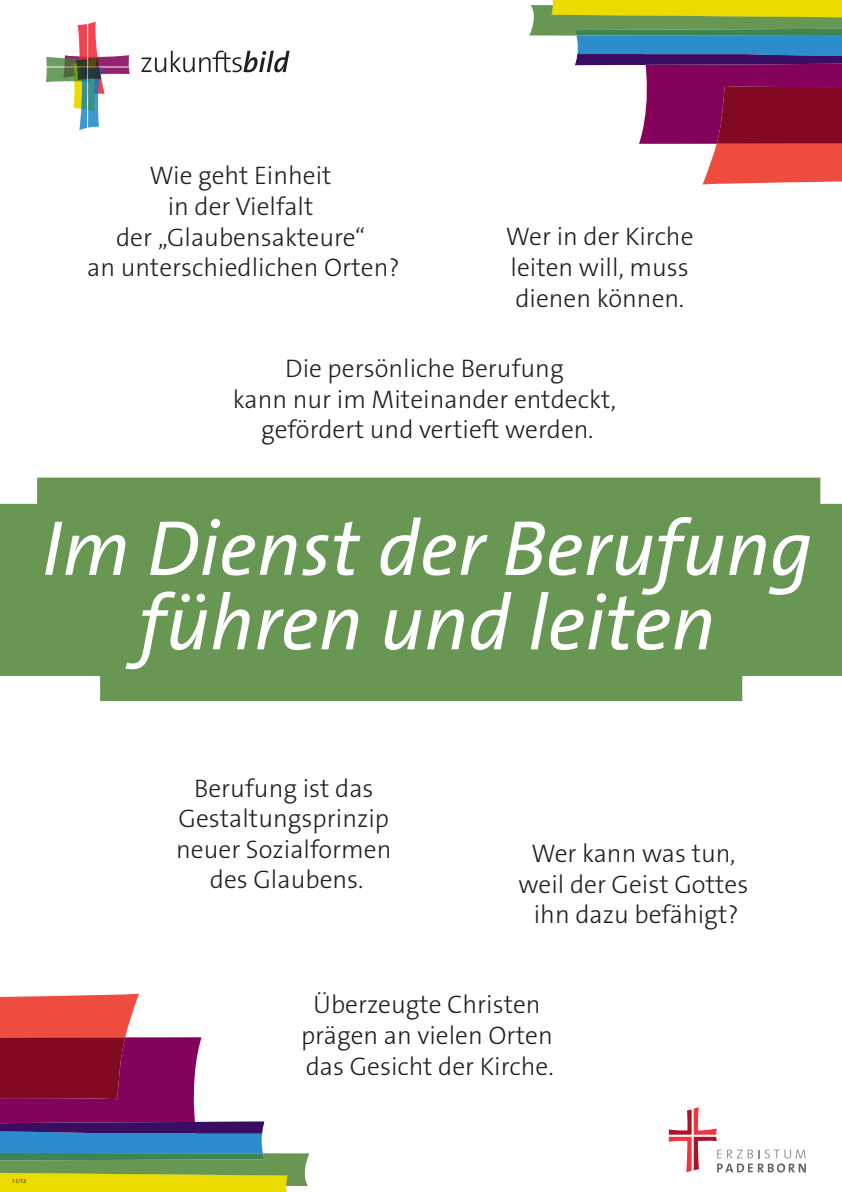
<style>
.page{position:relative;width:842px;height:1192px;background:#fff}
.page>*{position:absolute;margin:0;border:0;box-sizing:border-box;transform-origin:0 0}
.t1{font:italic 78.6px/74.5px "The Sans B W5 Plain";color:#fff;text-align:center}
.t2{font:300 25.5px/30.6px "The Sans B W3";color:#231f20;text-align:center}
.t3{font:6px "Myriad Pro";color:#231f20}
</style>
<div class="page">
<svg style="left:669px;top:1107px;width:137px;height:66px"></svg>
<svg style="left:0;top:994px;width:309px;height:198px"></svg>
<svg style="left:529px;top:0;width:313px;height:184px"></svg>
<div style="left:0;top:478px;width:842px;height:223px;background:#689653"></div>
<svg style="left:141px;top:51px;width:149px;height:21px"></svg>
<svg style="left:46px;top:22px;width:84px;height:108px"></svg>
<p class="t2" style="left:87px;top:161px;width:314px">Wie geht Einheit<br>in der Vielfalt<br>der „Glaubensakteure“<br>an unterschiedlichen Orten?</p>
<p class="t2" style="left:506px;top:222px;width:189px;text-align:left">Wer in der Kirche leiten will, muss dienen können.</p>
<p class="t2" style="left:233px;top:353px;width:385px">Die persönliche Berufung<br>kann nur im Miteinander entdeckt, gefördert und vertieft werden.</p>
<h1 class="t1" style="left:42px;top:513px;width:772px">Im Dienst der Berufung führen und leiten</h1>
<p class="t3" style="left:12px;top:1178px;width:16px">11/12</p>
<p class="t2" style="left:176px;top:773px;width:217px">Berufung ist das<br>Gestaltungsprinzip neuer Sozialformen des Glaubens.</p>
<p class="t2" style="left:518px;top:838px;width:231px">Wer kann was tun, weil der Geist Gottes ihn dazu befähigt?</p>
<p class="t2" style="left:301px;top:990px;width:254px">Überzeugte Christen prägen an vielen Orten das Gesicht der Kirche.</p>
</div>
